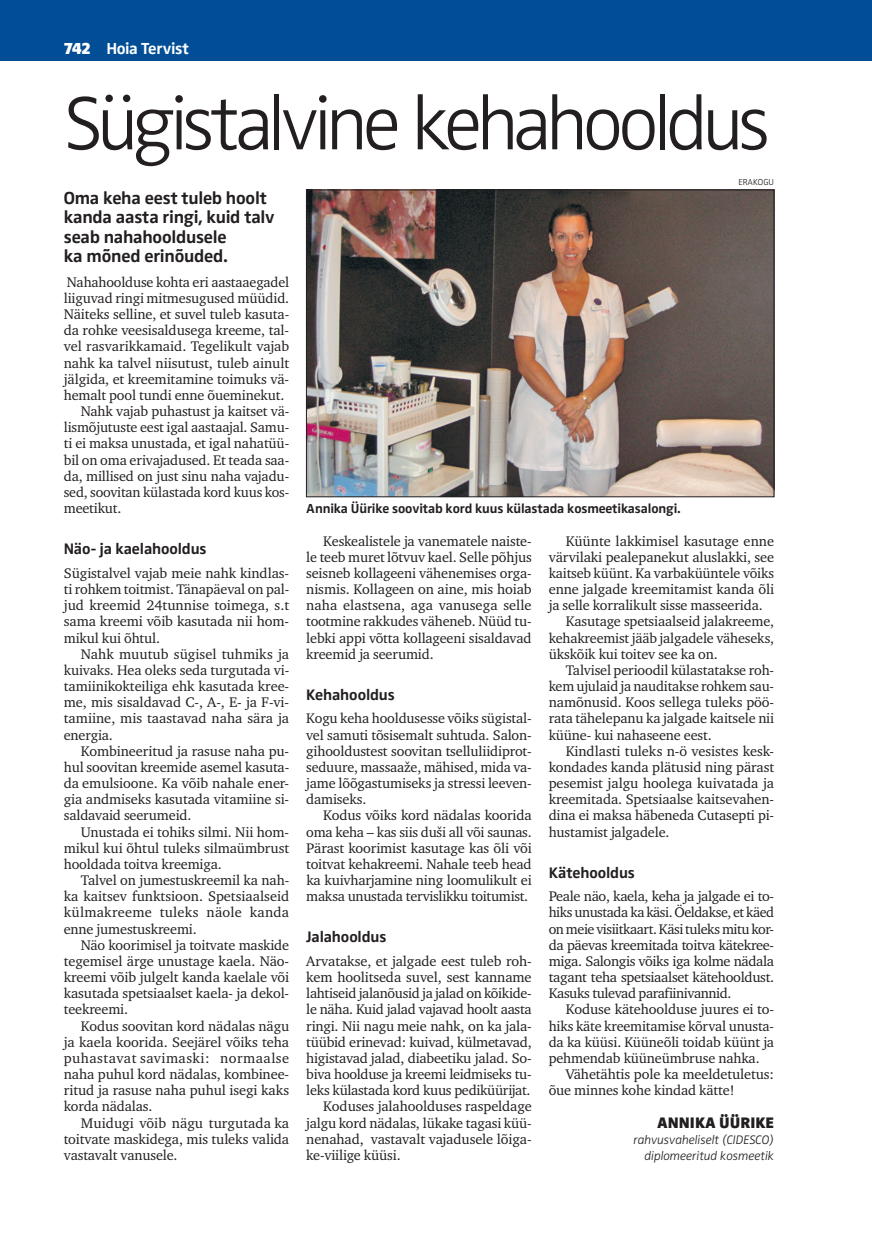
<style>
.page{position:relative;width:872px;height:1234px;background:#fff}
.page>*{position:absolute;margin:0;border:0;box-sizing:border-box;transform-origin:0 0}
.t1{font:300 78px "Zwo Pro";letter-spacing:-.07em;color:#231f20}
.t2{font:700 18px/19.5px "Zwo Pro";letter-spacing:-.015em;color:#231f20}
.t3{font:700 16.5px "Zwo Pro";letter-spacing:-.02em;color:#fff}
.t4{font:700 15.75px "Zwo Pro";letter-spacing:-.01em;color:#231f20}
.t5{font:900 15.75px "Zwo Pro";color:#231f20}
.t6{font:14.25px/16.2px "Charter ITC";letter-spacing:-.01em;color:#231f20;text-align:justify}
.t7{font:700 13.5px "Zwo Pro";letter-spacing:-.01em;color:#231f20}
.t8{font:italic 300 12.75px/16.2px "Zwo Pro";letter-spacing:-.01em;color:#231f20;text-align:right}
.t9{font:300 9px "Zwo Pro";color:#231f20}
.s1{font-weight:900}
</style>
<div class="page">
<div style="left:0;top:0;width:872px;height:60px;background:#014e96"></div>
<img style="left:308px;top:192px;width:464px;height:303px">
<div style="left:306px;top:190px;width:468px;height:307px;border:1px solid #231f20"></div>
<p class="t3" style="left:64px;top:39px;width:127px"><span class="s1">742</span> Hoia Tervist</p>
<h1 class="t1" style="left:64px;top:79px;width:708px">Sügistalvine kehahooldus</h1>
<p class="t2" style="left:64px;top:188px;width:212px">Oma keha eest tuleb hoolt kanda aasta ringi, kuid talv seab nahahooldusele<br>ka mõned erinõuded.</p>
<p class="t6" style="left:67px;top:274px;width:224px">Nahahoolduse kohta eri aastaaegadel</p>
<p class="t6" style="left:64px;top:290px;width:227px">liiguvad ringi mitmesugused müüdid.</p>
<p class="t6" style="left:64px;top:306px;width:227px">Näiteks selline, et suvel tuleb kasuta-</p>
<p class="t6" style="left:64px;top:322px;width:227px">da rohke veesisaldusega kreeme, tal-</p>
<p class="t6" style="left:64px;top:338px;width:227px">vel rasvarikkamaid. Tegelikult vajab</p>
<p class="t6" style="left:64px;top:354px;width:227px">nahk ka talvel niisutust, tuleb ainult</p>
<p class="t6" style="left:64px;top:371px;width:227px">jälgida, et kreemitamine toimuks vä-</p>
<p class="t6" style="left:64px;top:387px;width:222px">hemalt pool tundi enne õueminekut.</p>
<p class="t6" style="left:81px;top:403px;width:210px">Nahk vajab puhastust ja kaitset vä-</p>
<p class="t6" style="left:64px;top:419px;width:227px">lismõjutuste eest igal aastaajal. Samu-</p>
<p class="t6" style="left:64px;top:435px;width:227px">ti ei maksa unustada, et igal nahatüü-</p>
<p class="t6" style="left:64px;top:451px;width:227px">bil on oma erivajadused. Et teada saa-</p>
<p class="t6" style="left:64px;top:467px;width:227px">da, millised on just sinu naha vajadu-</p>
<p class="t6" style="left:64px;top:484px;width:227px">sed, soovitan külastada kord kuus kos-</p>
<p class="t6" style="left:64px;top:500px;width:59px">meetikut.</p>
<p class="t4" style="left:64px;top:539px;width:144px">Näo- ja kaelahooldus</p>
<p class="t6" style="left:64px;top:564px;width:227px">Sügistalvel vajab meie nahk kindlas&shy;ti rohkem toitmist. Tänapäeval on pal&shy;jud kreemid 24tunnise toimega, s.t sama kreemi võib kasutada nii hom&shy;mikul kui õhtul.</p>
<p class="t6" style="left:64px;top:645px;width:227px;text-indent:17px">Nahk muutub sügisel tuhmiks ja kuivaks. Hea oleks seda turgutada vi&shy;tamiinikokteiliga ehk kasutada kree&shy;me, mis sisaldavad C-, A-, E- ja F-vi&shy;tamiine, mis taastavad naha sära ja energia.</p>
<p class="t6" style="left:64px;top:742px;width:227px;text-indent:17px">Kombineeritud ja rasuse naha pu&shy;hul soovitan kreemide asemel kasuta&shy;da emulsioone. Ka võib nahale ener&shy;gia andmiseks kasutada vitamiine si&shy;saldavaid seerumeid.</p>
<p class="t6" style="left:64px;top:823px;width:227px;text-indent:17px">Unustada ei tohiks silmi. Nii hom&shy;mikul kui õhtul tuleks silmaümbrust hooldada toitva kreemiga.</p>
<p class="t6" style="left:64px;top:871px;width:227px;text-indent:17px">Talvel on jumestuskreemil ka nah&shy;ka kaitsev funktsioon. Spetsiaalseid külmakreeme tuleks näole kanda enne jumestuskreemi.</p>
<p class="t6" style="left:64px;top:936px;width:227px;text-indent:17px">Näo koorimisel ja toitvate maskide tegemisel ärge unustage kaela. Näo&shy;kreemi võib julgelt kanda kaelale või kasutada spetsiaalset kaela- ja dekol&shy;teekreemi.</p>
<p class="t6" style="left:64px;top:1017px;width:227px;text-indent:17px">Kodus soovitan kord nädalas nägu ja kaela koorida. Seejärel võiks teha puhastavat savimaski: normaalse naha puhul kord nädalas, kombinee&shy;ritud ja rasuse naha puhul isegi kaks korda nädalas.</p>
<p class="t6" style="left:64px;top:1114px;width:227px;text-indent:17px">Muidugi võib nägu turgutada ka toitvate maskidega, mis tuleks valida vastavalt vanusele.</p>
<p class="t9" style="left:738px;top:177px;width:37px">ERAKOGU</p>
<p class="t7" style="left:306px;top:500px;width:376px">Annika Üürike soovitab kord kuus külastada kosmeetikasalongi.</p>
<p class="t6" style="left:306px;top:532px;width:227px;text-indent:17px">Keskealistele ja vanematele naiste&shy;le teeb muret lõtvuv kael. Selle põhjus seisneb kollageeni vähenemises orga&shy;nismis. Kollageen on aine, mis hoiab naha elastsena, aga vanusega selle tootmine rakkudes väheneb. Nüüd tu&shy;lebki appi võtta kollageeni sisaldavad kreemid ja seerumid.</p>
<p class="t4" style="left:306px;top:685px;width:90px">Kehahooldus</p>
<p class="t6" style="left:306px;top:710px;width:227px">Kogu keha hooldusesse võiks sügistal&shy;vel samuti tõsisemalt suhtuda. Salon&shy;gihooldustest soovitan tselluliidiprot&shy;seduure, massaaže, mähised, mida va&shy;jame lõõgastumiseks ja stressi leeven&shy;damiseks.</p>
<p class="t6" style="left:306px;top:807px;width:227px;text-indent:17px">Kodus võiks kord nädalas koorida oma keha – kas siis duši all või saunas.<br>Pärast koorimist kasutage kas õli või toitvat kehakreemi. Nahale teeb head ka kuivharjamine ning loomulikult ei maksa unustada tervislikku toitumist.</p>
<p class="t4" style="left:306px;top:927px;width:82px">Jalahooldus</p>
<p class="t6" style="left:306px;top:952px;width:227px">Arvatakse, et jalgade eest tuleb roh-</p>
<p class="t6" style="left:306px;top:968px;width:227px">kem hoolitseda suvel, sest kanname</p>
<p class="t6" style="left:306px;top:985px;width:227px">lahtiseid jalanõusid ja jalad on kõikide-</p>
<p class="t6" style="left:306px;top:1001px;width:227px">le näha. Kuid jalad vajavad hoolt aasta</p>
<p class="t6" style="left:306px;top:1017px;width:227px">ringi. Nii nagu meie nahk, on ka jala-</p>
<p class="t6" style="left:306px;top:1033px;width:227px">tüübid erinevad: kuivad, külmetavad,</p>
<p class="t6" style="left:306px;top:1049px;width:227px">higistavad jalad, diabeetiku jalad. So-</p>
<p class="t6" style="left:306px;top:1065px;width:227px">biva hoolduse ja kreemi leidmiseks tu-</p>
<p class="t6" style="left:306px;top:1081px;width:226px">leks külastada kord kuus pediküürijat.</p>
<p class="t6" style="left:323px;top:1098px;width:210px">Koduses jalahoolduses raspeldage</p>
<p class="t6" style="left:306px;top:1114px;width:227px">jalgu kord nädalas, lükake tagasi küü-</p>
<p class="t6" style="left:306px;top:1130px;width:227px">nenahad, vastavalt vajadusele lõiga-</p>
<p class="t6" style="left:306px;top:1146px;width:96px">ke-viilige küüsi.</p>
<p class="t6" style="left:566px;top:532px;width:210px">Küünte lakkimisel kasutage enne</p>
<p class="t6" style="left:549px;top:548px;width:227px">värvilaki pealepanekut aluslakki, see</p>
<p class="t6" style="left:549px;top:564px;width:227px">kaitseb küünt. Ka varbaküüntele võiks</p>
<p class="t6" style="left:549px;top:581px;width:227px">enne jalgade kreemitamist kanda õli</p>
<p class="t6" style="left:549px;top:597px;width:215px">ja selle korralikult sisse masseerida.</p>
<p class="t6" style="left:566px;top:613px;width:210px">Kasutage spetsiaalseid jalakreeme,</p>
<p class="t6" style="left:549px;top:629px;width:227px">kehakreemist jääb jalgadele väheseks,</p>
<p class="t6" style="left:549px;top:645px;width:171px">ükskõik kui toitev see ka on.</p>
<p class="t6" style="left:566px;top:661px;width:210px">Talvisel perioodil külastatakse roh-</p>
<p class="t6" style="left:549px;top:678px;width:227px">kem ujulaid ja nauditakse rohkem sau-</p>
<p class="t6" style="left:549px;top:694px;width:227px">namõnusid. Koos sellega tuleks pöö-</p>
<p class="t6" style="left:549px;top:710px;width:227px">rata tähelepanu ka jalgade kaitsele nii</p>
<p class="t6" style="left:549px;top:726px;width:165px">küüne- kui nahaseene eest.</p>
<p class="t6" style="left:566px;top:742px;width:210px">Kindlasti tuleks n-ö vesistes kesk-</p>
<p class="t6" style="left:549px;top:758px;width:227px">kondades kanda plätusid ning pärast</p>
<p class="t6" style="left:549px;top:774px;width:227px">pesemist jalgu hoolega kuivatada ja</p>
<p class="t6" style="left:549px;top:791px;width:227px">kreemitada. Spetsiaalse kaitsevahen-</p>
<p class="t6" style="left:549px;top:807px;width:227px">dina ei maksa häbeneda Cutasepti pi-</p>
<p class="t6" style="left:549px;top:823px;width:122px">hustamist jalgadele.</p>
<p class="t4" style="left:549px;top:862px;width:88px">Kätehooldus</p>
<p class="t6" style="left:549px;top:888px;width:227px">Peale näo, kaela, keha ja jalgade ei to&shy;hiks unustada ka käsi. Öeldakse, et käed on meie visiitkaart. Käsi tuleks mitu kor&shy;da päevas kreemitada toitva kätekree&shy;miga. Salongis võiks iga kolme nädala tagant teha spetsiaalset kätehooldust.<br>Kasuks tulevad parafiinivannid.</p>
<p class="t6" style="left:549px;top:1001px;width:227px;text-indent:17px">Koduse kätehoolduse juures ei to&shy;hiks käte kreemitamise kõrval unusta&shy;da ka küüsi. Küüneõli toidab küünt ja pehmendab küüneümbruse nahka.</p>
<p class="t6" style="left:549px;top:1065px;width:227px;text-indent:17px">Vähetähtis pole ka meeldetuletus: õue minnes kohe kindad kätte!</p>
<p class="t5" style="left:657px;top:1112px;width:118px">ANNIKA ÜÜRIKE</p>
<p class="t8" style="left:633px;top:1131px;width:142px">rahvusvaheliselt (CIDESCO) diplomeeritud kosmeetik</p>
</div>
